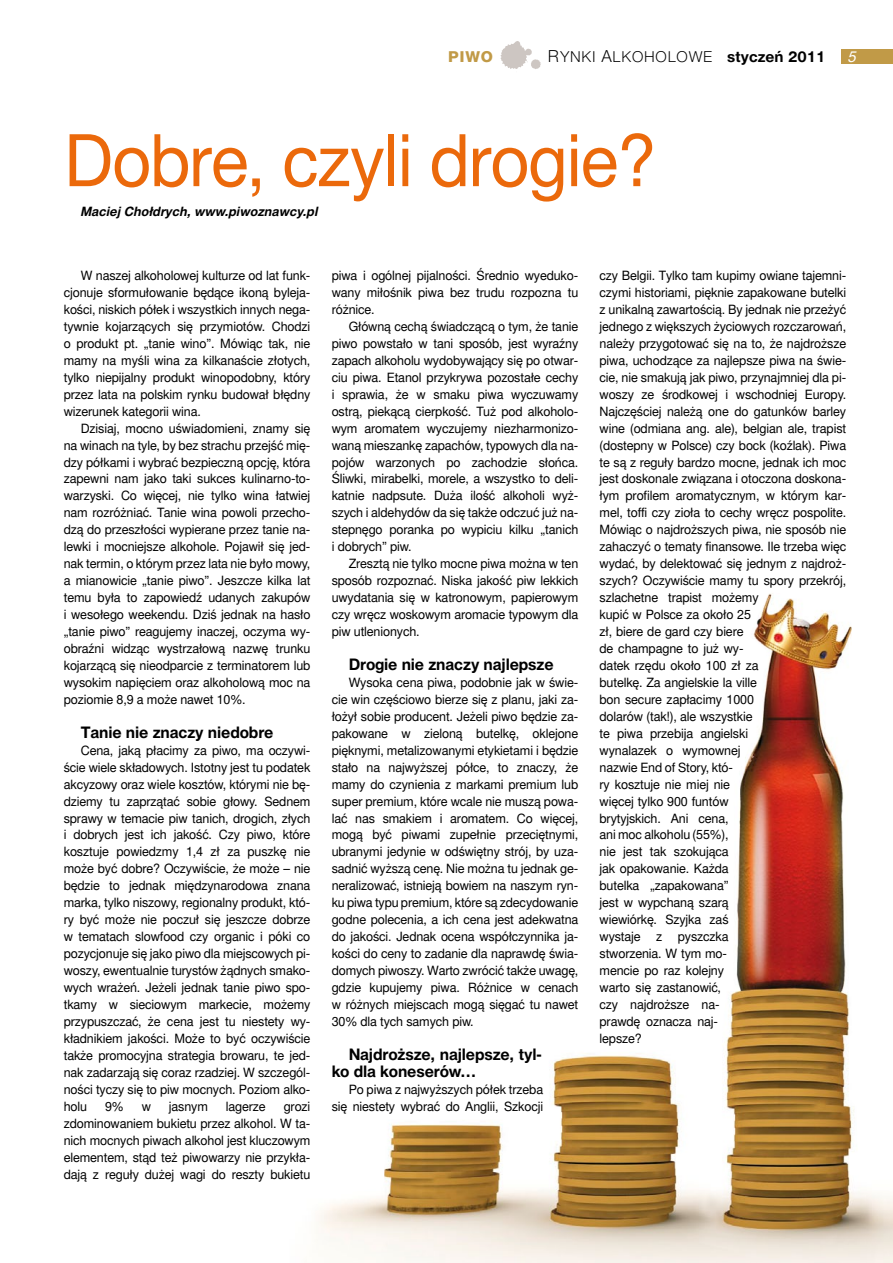
<style>
.page{position:relative;width:893px;height:1263px;background:#fff}
.page>*{position:absolute;margin:0;border:0;box-sizing:border-box;transform-origin:0 0}
.tytul{font:72px "Switzer EFN";letter-spacing:-.02em;color:#eb690b}
.srodtytul-artykul{font:700 15.9px/17px "Switzer EFN";letter-spacing:-.01em;color:#000}
.tekst_InDesign{font:15px "Switzer EFN Light";letter-spacing:.05em;color:#000}
.tekst_InDesign-2{font:15px "Switzer EFN Heavy";color:#c19a47}
.tekst_InDesign-3{font:italic 15px "Switzer EFN";color:#fff}
.tekst{font:12.9px/17px "Switzer EFN";letter-spacing:-.01em;color:#000;text-align:justify}
.podpis{font:italic 700 12.9px "Switzer EFN";color:#000}
.s1{font-size:16.5px}
.s2{font-family:"Switzer EFN";font-weight:700}
</style>
<div class="page">
<div style="left:841px;top:50px;width:52px;height:14px;background:#c19a47"></div>
<svg style="left:500px;top:41px;width:41px;height:28px"></svg>
<img style="left:318px;top:593px;width:575px;height:670px">
<p class="tekst_InDesign-2" style="left:448px;top:48px;width:46px">PIWO</p>
<p class="tekst_InDesign" style="left:548px;top:48px;width:279px"><span class="s1">R</span>YNKI <span class="s1">A</span>LKOHOLOWE <span class="s2">styczeń 2011</span></p>
<p class="tekst_InDesign-3" style="left:848px;top:48px;width:10px">5</p>
<p class="tytul" style="left:64px;top:119px;width:594px">Dobre, czyli drogie?</p>
<p class="podpis" style="left:81px;top:204px;width:239px">Maciej Chołdrych, www.piwoznawcy.pl</p>
<p class="tekst" style="left:64px;top:267px;width:248px;text-indent:17px">W naszej alkoholowej kulturze od lat funk&shy;cjonuje sformułowanie będące ikoną byleja&shy;kości, niskich półek i wszystkich innych nega&shy;tywnie kojarzących się przymiotów. Chodzi o produkt pt. „tanie wino”. Mówiąc tak, nie mamy na myśli wina za kilkanaście złotych, tylko niepijalny produkt winopodobny, który przez lata na polskim rynku budował błędny wizerunek kategorii wina.</p>
<p class="tekst" style="left:64px;top:419px;width:248px;text-indent:17px">Dzisiaj, mocno uświadomieni, znamy się na winach na tyle, by bez strachu przejść mię&shy;dzy półkami i wybrać bezpieczną opcję, która zapewni nam jako taki sukces kulinarno-to&shy;warzyski. Co więcej, nie tylko wina łatwiej nam rozróżniać. Tanie wina powoli przecho&shy;dzą do przeszłości wypierane przez tanie na&shy;lewki i mocniejsze alkohole. Pojawił się jed&shy;nak termin, o którym przez lata nie było mowy, a mianowicie „tanie piwo”. Jeszcze kilka lat temu była to zapowiedź udanych zakupów i wesołego weekendu. Dziś jednak na hasło „tanie piwo” reagujemy inaczej, oczyma wy&shy;obraźni widząc wystrzałową nazwę trunku kojarzącą się nieodparcie z terminatorem lub wysokim napięciem oraz alkoholową moc na poziomie 8,9 a może nawet 10%.</p>
<p class="srodtytul-artykul" style="left:81px;top:723px;width:194px">Tanie nie znaczy niedobre</p>
<p class="tekst" style="left:64px;top:741px;width:248px;text-indent:17px">Cena, jaką płacimy za piwo, ma oczywi&shy;ście wiele składowych. Istotny jest tu podatek akcyzowy oraz wiele kosztów, którymi nie bę&shy;dziemy tu zaprzątać sobie głowy. Sednem sprawy w temacie piw tanich, drogich, złych i dobrych jest ich jakość. Czy piwo, które kosztuje powiedzmy 1,4 zł za puszkę nie może być dobre? Oczywiście, że może – nie będzie to jednak międzynarodowa znana marka, tylko niszowy, regionalny produkt, któ&shy;ry być może nie poczuł się jeszcze dobrze w tematach slowfood czy organic i póki co pozycjonuje się jako piwo dla miejscowych pi&shy;woszy, ewentualnie turystów żądnych smako&shy;wych wrażeń. Jeżeli jednak tanie piwo spo&shy;tkamy w sieciowym markecie, możemy przypuszczać, że cena jest tu niestety wy&shy;kładnikiem jakości. Może to być oczywiście także promocyjna strategia browaru, te jed&shy;nak zadarzają się coraz rzadziej. W szczegól&shy;ności tyczy się to piw mocnych. Poziom alko&shy;holu</p>
<p class="tekst" style="left:64px;top:1097px;width:248px;text-indent:220px">grozi zdominowaniem bukietu przez alkohol. W ta&shy;nich mocnych piwach alkohol jest kluczowym elementem, stąd też piwowarzy nie przykła&shy;dają z reguły dużej wagi do reszty bukietu</p>
<p class="tekst" style="left:105px;top:1097px;width:20px">9%</p>
<p class="tekst" style="left:142px;top:1097px;width:11px">w</p>
<p class="tekst" style="left:169px;top:1097px;width:41px">jasnym</p>
<p class="tekst" style="left:226px;top:1097px;width:41px">lagerze</p>
<p class="tekst" style="left:332px;top:267px;width:248px">piwa i ogólnej pijalności. Średnio wyeduko&shy;wany miłośnik piwa bez trudu rozpozna tu różnice.</p>
<p class="tekst" style="left:332px;top:318px;width:248px;text-indent:17px">Główną cechą świadczącą o tym, że tanie piwo powstało w tani sposób, jest wyraźny zapach alkoholu wydobywający się po otwar&shy;ciu piwa. Etanol przykrywa pozostałe cechy i sprawia, że w smaku piwa wyczuwamy ostrą, piekącą cierpkość. Tuż pod alkoholo&shy;wym aromatem wyczujemy niezharmonizo&shy;waną mieszankę zapachów, typowych dla na&shy;pojów warzonych po zachodzie słońca.<br>Śliwki, mirabelki, morele, a wszystko to deli&shy;katnie nadpsute. Duża ilość alkoholi wyż&shy;szych i aldehydów da się także odczuć już na&shy;stepnęgo poranka po wypiciu kilku „tanich i dobrych” piw.</p>
<p class="tekst" style="left:332px;top:555px;width:248px;text-indent:17px">Zresztą nie tylko mocne piwa można w ten sposób rozpoznać. Niska jakość piw lekkich uwydatania się w katronowym, papierowym czy wręcz woskowym aromacie typowym dla piw utlenionych.</p>
<p class="srodtytul-artykul" style="left:349px;top:656px;width:206px">Drogie nie znaczy najlepsze</p>
<p class="tekst" style="left:332px;top:674px;width:248px;text-indent:17px">Wysoka cena piwa, podobnie jak w świe&shy;cie win częściowo bierze się z planu, jaki za&shy;łożył sobie producent. Jeżeli piwo będzie za&shy;pakowane w zieloną butelkę, oklejone pięknymi, metalizowanymi etykietami i będzie stało na najwyższej półce, to znaczy, że mamy do czynienia z markami premium lub super premium, które wcale nie muszą powa&shy;lać nas smakiem i aromatem. Co więcej, mogą być piwami zupełnie przeciętnymi, ubranymi jedynie w odświętny strój, by uza&shy;sadnić wyższą cenę. Nie można tu jednak ge&shy;neralizować, istnieją bowiem na naszym ryn&shy;ku piwa typu premium, które są zdecydowanie godne polecenia, a ich cena jest adekwatna do jakości. Jednak ocena współczynnika ja&shy;kości do ceny to zadanie dla naprawdę świa&shy;domych piwoszy. Warto zwrócić także uwagę, gdzie kupujemy piwa. Różnice w cenach w różnych miejscach mogą sięgać tu nawet 30% dla tych samych piw.</p>
<p class="srodtytul-artykul" style="left:332px;top:1046px;width:212px;text-indent:17px">Najdroższe, najlepsze, tyl&shy;ko dla koneserów…</p>
<p class="tekst" style="left:332px;top:1080px;width:213px;text-align:right">Po piwa z najwyższych półek trzeba się niestety wybrać do Anglii, Szkocji</p>
<p class="tekst" style="left:600px;top:267px;width:248px;text-align:left">czy Belgii. Tylko tam kupimy owiane tajemni&shy;czymi historiami, pięknie zapakowane butelki z unikalną zawartością. By jednak nie przeżyć jednego z większych życiowych rozczarowań, należy przygotować się na to, że najdroższe piwa, uchodzące za najlepsze piwa na świe&shy;cie, nie smakują jak piwo, przynajmniej dla pi&shy;woszy ze środkowej i wschodniej Europy.<br>Najczęściej należą one do gatunków barley wine (odmiana ang. ale), belgian ale, trapist (dostepny w Polsce) czy bock (koźlak). Piwa te są z reguły bardzo mocne, jednak ich moc jest doskonale związana i otoczona doskona&shy;łym profilem aromatycznym, w którym kar&shy;mel, toffi czy zioła to cechy wręcz pospolite.<br>Mówiąc o najdroższych piwa, nie sposób nie zahaczyć o tematy finansowe. Ile trzeba więc wydać, by delektować się jednym z najdroż&shy;szych? Oczywiście mamy tu spory przekrój, szlachetne trapist możemy<br>kupić w Polsce za około 25<br>zł, biere de gard czy biere<br>de champagne to już wy-<br>datek rzędu około 100 zł za<br>butelkę. Za angielskie la ville<br>bon secure zapłacimy 1000<br>dolarów (tak!), ale wszystkie<br>te piwa przebija angielski<br>wynalazek o wymownej<br>nazwie End of Story, któ-<br>ry kosztuje nie miej nie<br>więcej tylko 900 funtów<br>brytyjskich. Ani cena,<br>ani moc alkoholu (55%),<br>nie jest tak szokująca<br>jak opakowanie. Każda<br>butelka „zapakowana”<br>jest w wypchaną szarą<br>wiewiórkę. Szyjka zaś<br>wystaje z pyszczka<br>stworzenia. W tym mo-<br>mencie po raz kolejny<br>warto się zastanowić,<br>czy najdroższe na-<br>prawdę oznacza naj-<br>lepsze?</p>
</div>
